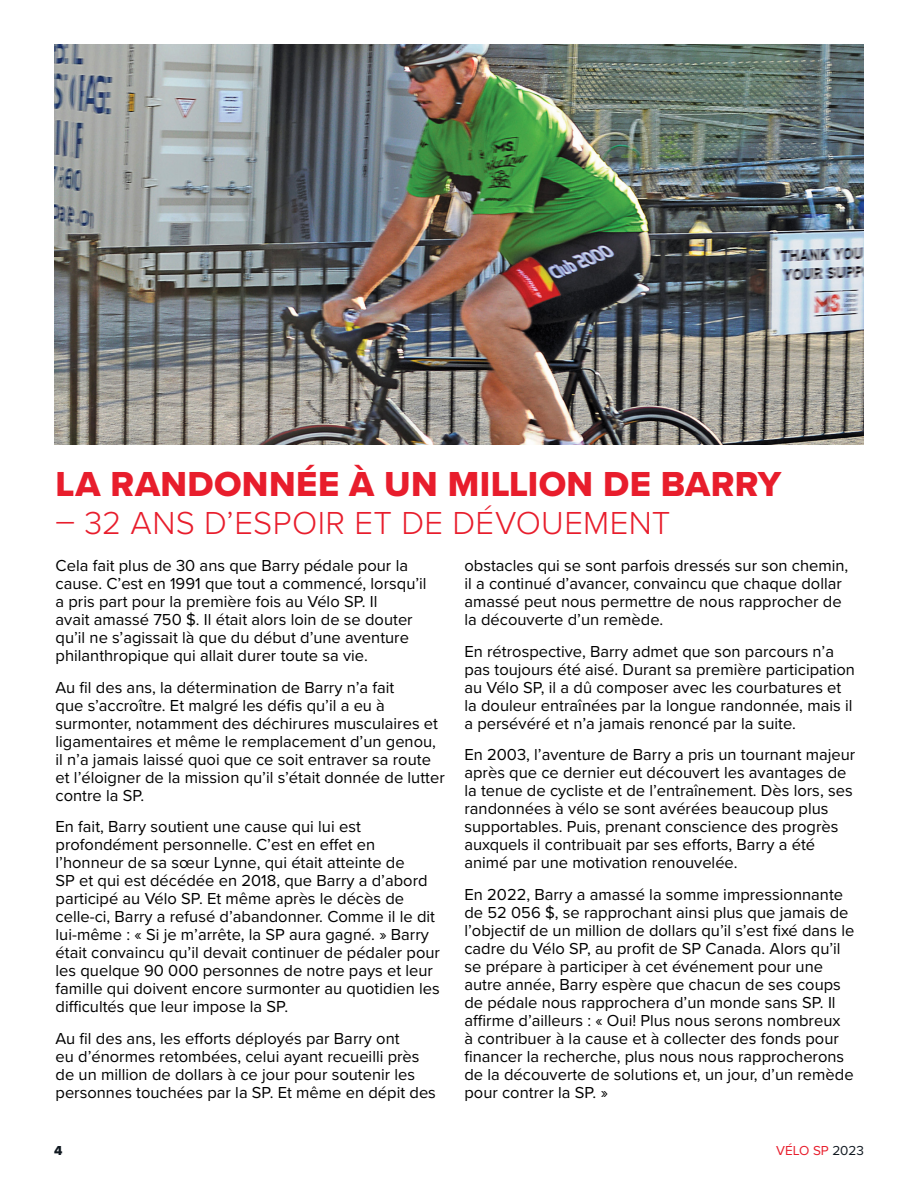
<style>
.page{position:relative;width:918px;height:1188px;background:#fff}
.page>*{position:absolute;margin:0;border:0;box-sizing:border-box;transform-origin:0 0}
.t1{font:36px "Proxima Nova Extrabld";letter-spacing:.01em;color:#e81d2c}
.t2{font:300 33px "Proxima Nova";letter-spacing:.01em;color:#e81d2c}
.t3{font:16.5px/18px "Proxima Nova";color:#000}
.t4{font:13.5px "Proxima Nova";color:#e81d2c}
.t5{font:13.5px "Proxima Nova Extrabld";color:#111921}
.s1{color:#111921}
</style>
<div class="page">
<img style="left:54px;top:44px;width:810px;height:401px">
<h1 class="t1" style="left:56px;top:457px;width:727px">LA RANDONNÉE À UN MILLION DE BARRY</h1>
<h2 class="t2" style="left:56px;top:498px;width:616px">– 32 ANS D’ESPOIR ET DE DÉVOUEMENT</h2>
<p class="t3" style="left:56px;top:556px;width:373px">Cela fait plus de 30 ans que Barry pédale pour la cause. C’est en 1991 que tout a commencé, lorsqu’il a pris part pour la première fois au Vélo SP. Il<br>avait amassé 750 $. Il était alors loin de se douter qu’il ne s’agissait là que du début d’une aventure philanthropique qui allait durer toute sa vie.</p>
<p class="t3" style="left:56px;top:678px;width:391px">Au fil des ans, la détermination de Barry n’a fait<br>que s’accroître. Et malgré les défis qu’il a eu à surmonter, notamment des déchirures musculaires et ligamentaires et même le remplacement d’un genou, il n’a jamais laissé quoi que ce soit entraver sa route et l’éloigner de la mission qu’il s’était donnée de lutter contre la SP.</p>
<p class="t3" style="left:56px;top:817px;width:386px">En fait, Barry soutient une cause qui lui est profondément personnelle. C’est en effet en l’honneur de sa sœur Lynne, qui était atteinte de<br>SP et qui est décédée en 2018, que Barry a d’abord participé au Vélo SP. Et même après le décès de celle-ci, Barry a refusé d’abandonner. Comme il le dit lui-même : « Si je m’arrête, la SP aura gagné. » Barry était convaincu qu’il devait continuer de pédaler pour les quelque 90 000 personnes de notre pays et leur famille qui doivent encore surmonter au quotidien les difficultés que leur impose la SP.</p>
<p class="t3" style="left:56px;top:1029px;width:382px">Au fil des ans, les efforts déployés par Barry ont<br>eu d’énormes retombées, celui ayant recueilli près de un million de dollars à ce jour pour soutenir les personnes touchées par la SP. Et même en dépit des</p>
<p class="t3" style="left:464px;top:556px;width:385px">obstacles qui se sont parfois dressés sur son chemin, il a continué d’avancer, convaincu que chaque dollar amassé peut nous permettre de nous rapprocher de la découverte d’un remède.</p>
<p class="t3" style="left:464px;top:642px;width:392px">En rétrospective, Barry admet que son parcours n’a pas toujours été aisé. Durant sa première participation au Vélo SP, il a dû composer avec les courbatures et la douleur entraînées par la longue randonnée, mais il a persévéré et n’a jamais renoncé par la suite.</p>
<p class="t3" style="left:464px;top:745px;width:392px">En 2003, l’aventure de Barry a pris un tournant majeur après que ce dernier eut découvert les avantages de la tenue de cycliste et de l’entraînement. Dès lors, ses randonnées à vélo se sont avérées beaucoup plus supportables. Puis, prenant conscience des progrès auxquels il contribuait par ses efforts, Barry a été animé par une motivation renouvelée.</p>
<p class="t3" style="left:464px;top:885px;width:391px">En 2022, Barry a amassé la somme impressionnante de 52 056 $, se rapprochant ainsi plus que jamais de l’objectif de un million de dollars qu’il s’est fixé dans le cadre du Vélo SP, au profit de SP Canada. Alors qu’il se prépare à participer à cet événement pour une autre année, Barry espère que chacun de ses coups de pédale nous rapprochera d’un monde sans SP. Il affirme d’ailleurs : « Oui! Plus nous serons nombreux<br>à contribuer à la cause et à collecter des fonds pour financer la recherche, plus nous nous rapprocherons de la découverte de solutions et, un jour, d’un remède pour contrer la SP. »</p>
<p class="t5" style="left:54px;top:1140px;width:10px">4</p>
<p class="t4" style="left:776px;top:1140px;width:89px">VÉLO SP <span class="s1">2023</span></p>
</div>
